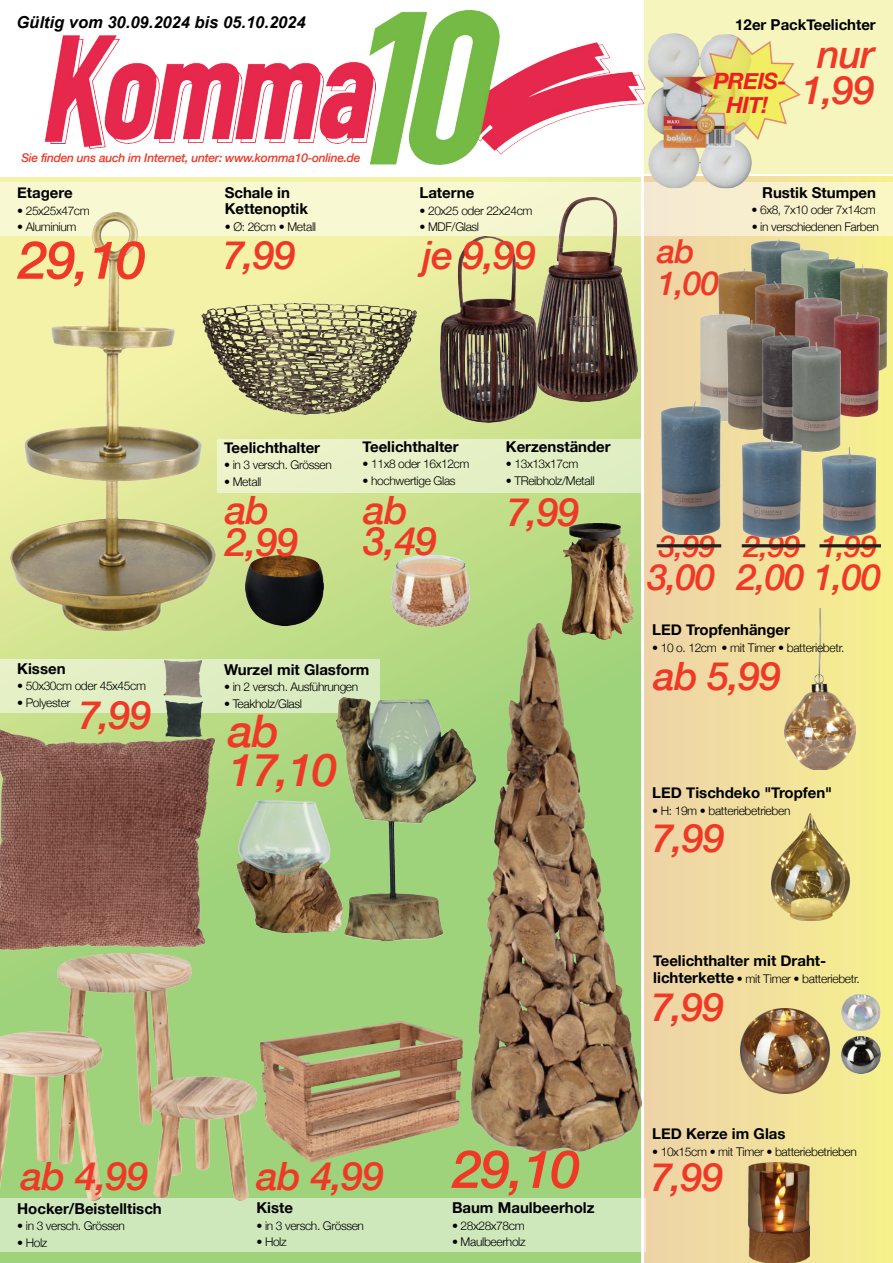
<style>
.page{position:relative;width:893px;height:1263px;background:#fff}
.page>*{position:absolute;margin:0;border:0;box-sizing:border-box;transform-origin:0 0}
.t1{font:italic 500 52.5px "Helvetica Neue";letter-spacing:-.02em;color:#ef3926}
.t2{font:italic 500 45px/39px "Helvetica Neue";color:#ef3926}
.t3{font:italic 500 39px/31.5px "Helvetica Neue";letter-spacing:-.02em;color:#ef3926}
.t4{font:italic 500 36px "Helvetica Neue";color:#ef3926}
.t5{font:italic 500 33px/31.5px "Helvetica Neue";color:#ef3926}
.t6{font:italic 500 30px "Helvetica Neue";color:#ef3926}
.t7{font:italic 700 22.5px/24px "Helvetica Neue";letter-spacing:-.03em;color:#ee1d23;text-align:center}
.t8{font:italic 700 16.5px "Arial";color:#000001}
.t9{font:700 15px/16.5px "Helvetica Neue";color:#000001}
.t10{font:300 12px "Helvetica Neue";letter-spacing:-.03em;color:#000001}
.t11{font:italic 500 12px "Helvetica Neue";letter-spacing:-.02em;color:#ef3926}
.s1{font-weight:700;font-size:15px}
</style>
<div class="page">
<div style="left:0;top:177px;width:641px;height:1086px;background:#fff;opacity:.7"></div>
<div style="left:644px;top:0;width:249px;height:174px;background:#f6f5be"></div>
<div style="left:644px;top:177px;width:249px;height:1086px;background:#fff;opacity:.6"></div>
<div style="left:0;top:1198px;width:645px;height:54px;background:#cee8bc"></div>
<div style="left:0;top:659px;width:380px;height:54px;background:#dfeec3"></div>
<div style="left:0;top:182px;width:893px;height:54px;background:#fff;opacity:.5"></div>
<img style="left:532px;top:198px;width:105px;height:204px">
<img style="left:440px;top:236px;width:97px;height:186px">
<div style="left:218px;top:439px;width:426px;height:54px;background:#e6f0c6"></div>
<img style="left:44px;top:10px;width:602px;height:155px">
<img style="left:336px;top:698px;width:135px;height:243px">
<img style="left:236px;top:800px;width:106px;height:132px">
<img style="left:562px;top:523px;width:71px;height:100px">
<img style="left:245px;top:556px;width:79px;height:69px">
<img style="left:260px;top:1021px;width:203px;height:141px">
<img style="left:10px;top:212px;width:206px;height:418px">
<img style="left:740px;top:1008px;width:89px;height:85px">
<img style="left:841px;top:995px;width:39px;height:78px">
<img style="left:749px;top:1162px;width:60px;height:101px">
<img style="left:771px;top:813px;width:79px;height:108px">
<img style="left:785px;top:609px;width:70px;height:161px">
<img style="left:0;top:730px;width:214px;height:219px">
<img style="left:163px;top:661px;width:40px;height:75px">
<img style="left:201px;top:304px;width:215px;height:110px">
<img style="left:391px;top:556px;width:78px;height:70px">
<img style="left:471px;top:623px;width:170px;height:528px">
<img style="left:752px;top:240px;width:48px;height:41px">
<img style="left:781px;top:248px;width:48px;height:45px">
<img style="left:808px;top:258px;width:48px;height:35px">
<img style="left:840px;top:264px;width:47px;height:108px">
<img style="left:719px;top:268px;width:48px;height:52px">
<img style="left:756px;top:281px;width:48px;height:52px">
<img style="left:795px;top:293px;width:47px;height:49px">
<img style="left:646px;top:33px;width:106px;height:157px">
<svg style="left:695px;top:37px;width:105px;height:103px"></svg>
<img style="left:0;top:954px;width:257px;height:247px">
<img style="left:833px;top:313px;width:47px;height:103px">
<img style="left:701px;top:311px;width:48px;height:109px">
<img style="left:727px;top:320px;width:48px;height:109px">
<img style="left:762px;top:333px;width:48px;height:101px">
<img style="left:793px;top:342px;width:47px;height:109px">
<div style="left:657px;top:544px;width:64px;height:3px;border:2px solid #231f20"></div>
<div style="left:742px;top:544px;width:63px;height:3px;border:2px solid #231f20"></div>
<div style="left:819px;top:544px;width:62px;height:3px;border:2px solid #231f20"></div>
<img style="left:662px;top:401px;width:59px;height:134px">
<img style="left:743px;top:434px;width:59px;height:103px">
<img style="left:823px;top:448px;width:53px;height:88px">
<h3 class="t8" style="left:16px;top:13px;width:291px">Gültig vom 30.09.2024 bis 05.10.2024</h3>
<p class="t11" style="left:21px;top:151px;width:341px">Sie finden uns auch im Internet, unter: www.komma10-online.de</p>
<p class="t9" style="left:17px;top:184px;width:57px">Etagere</p>
<p class="t10" style="left:17px;top:203px;width:74px">• 25x25x47cm</p>
<p class="t10" style="left:17px;top:220px;width:61px">• Aluminium</p>
<h1 class="t1" style="left:18px;top:228px;width:129px">29,10</h1>
<p class="t9" style="left:225px;top:184px;width:85px">Schale in<br>Kettenoptik</p>
<p class="t10" style="left:225px;top:219px;width:93px">• Ø: 26cm • Metall</p>
<h3 class="t3" style="left:222px;top:239px;width:75px">7,99</h3>
<p class="t9" style="left:420px;top:184px;width:56px">Laterne</p>
<p class="t10" style="left:420px;top:203px;width:115px">• 20x25 oder 22x24cm</p>
<p class="t10" style="left:420px;top:219px;width:61px">• MDF/Glasl</p>
<h3 class="t3" style="left:423px;top:239px;width:115px">je 9,99</h3>
<p class="t9" style="left:735px;top:16px;width:142px">12er PackTeelichter</p>
<h3 class="t3" style="left:801px;top:35px;width:75px;line-height:36px;text-align:center">nur<br>1,99</h3>
<h3 class="t7" style="left:713px;top:68px;width:75px">PREIS-<br>HIT!</h3>
<h3 class="t5" style="left:657px;top:235px;width:64px">ab<br>1,00</h3>
<p class="t9" style="left:762px;top:184px;width:115px">Rustik Stumpen</p>
<p class="t10" style="left:751px;top:203px;width:126px">• 6x8, 7x10 oder 7x14cm</p>
<p class="t10" style="left:752px;top:219px;width:129px">• in verschiedenen Farben</p>
<p class="t9" style="left:224px;top:439px;width:97px">Teelichthalter</p>
<p class="t10" style="left:224px;top:457px;width:109px">• in 3 versch. Grössen</p>
<p class="t10" style="left:224px;top:474px;width:39px">• Metall</p>
<h3 class="t3" style="left:225px;top:494px;width:75px">ab<br>2,99</h3>
<p class="t9" style="left:363px;top:438px;width:97px">Teelichthalter</p>
<p class="t10" style="left:363px;top:457px;width:108px">• 11x8 oder 16x12cm</p>
<p class="t10" style="left:363px;top:473px;width:95px">• hochwertige Glas</p>
<h3 class="t3" style="left:364px;top:493px;width:75px">ab<br>3,49</h3>
<p class="t9" style="left:506px;top:438px;width:106px">Kerzenständer</p>
<p class="t10" style="left:506px;top:457px;width:74px">• 13x13x17cm</p>
<p class="t10" style="left:506px;top:473px;width:90px">• TReibholz/Metall</p>
<h3 class="t3" style="left:506px;top:495px;width:75px">7,99</h3>
<h3 class="t6" style="left:659px;top:528px;width:58px">3,99</h3>
<h3 class="t6" style="left:744px;top:528px;width:58px">2,99</h3>
<h3 class="t6" style="left:820px;top:528px;width:58px">1,99</h3>
<h3 class="t4" style="left:647px;top:555px;width:69px">3,00</h3>
<h3 class="t4" style="left:737px;top:555px;width:146px">2,00 1,00</h3>
<p class="t9" style="left:652px;top:621px;width:139px">LED Tropfenhänger</p>
<p class="t10" style="left:652px;top:640px;width:194px">• 10 o. 12cm • mit Timer • batteriebetr.</p>
<p class="t9" style="left:17px;top:660px;width:50px">Kissen</p>
<p class="t10" style="left:17px;top:679px;width:130px">• 50x30cm oder 45x45cm</p>
<p class="t10" style="left:17px;top:695px;width:55px">• Polyester</p>
<h3 class="t3" style="left:78px;top:698px;width:75px">7,99</h3>
<p class="t9" style="left:224px;top:661px;width:147px">Wurzel mit Glasform</p>
<p class="t10" style="left:224px;top:680px;width:136px">• in 2 versch. Ausführungen</p>
<p class="t10" style="left:224px;top:696px;width:79px">• Teakholz/Glasl</p>
<h2 class="t2" style="left:228px;top:711px;width:111px">ab<br>17,10</h2>
<h3 class="t3" style="left:654px;top:659px;width:129px">ab 5,99</h3>
<p class="t9" style="left:652px;top:784px;width:181px">LED Tischdeko "Tropfen"</p>
<p class="t10" style="left:652px;top:803px;width:140px">• H: 19m • batteriebetrieben</p>
<h3 class="t3" style="left:651px;top:822px;width:75px">7,99</h3>
<p class="t9" style="left:653px;top:952px;width:174px">Teelichthalter mit Draht-</p>
<p class="t10" style="left:653px;top:971px;width:208px"><span class="s1">lichterkette</span> • mit Timer • batteriebetr.</p>
<h3 class="t3" style="left:650px;top:991px;width:75px">7,99</h3>
<h3 class="t3" style="left:21px;top:1160px;width:129px">ab 4,99</h3>
<h3 class="t3" style="left:257px;top:1159px;width:129px">ab 4,99</h3>
<h1 class="t1" style="left:453px;top:1137px;width:129px">29,10</h1>
<p class="t9" style="left:652px;top:1125px;width:135px">LED Kerze im Glas</p>
<p class="t10" style="left:652px;top:1144px;width:206px">• 10x15cm • mit Timer • batteriebetrieben</p>
<h3 class="t3" style="left:650px;top:1160px;width:75px">7,99</h3>
<p class="t9" style="left:17px;top:1200px;width:146px">Hocker/Beistelltisch</p>
<p class="t10" style="left:17px;top:1219px;width:109px">• in 3 versch. Grössen</p>
<p class="t10" style="left:17px;top:1235px;width:32px">• Holz</p>
<p class="t9" style="left:256px;top:1199px;width:38px">Kiste</p>
<p class="t10" style="left:256px;top:1218px;width:109px">• in 3 versch. Grössen</p>
<p class="t10" style="left:256px;top:1235px;width:32px">• Holz</p>
<p class="t9" style="left:452px;top:1199px;width:144px">Baum Maulbeerholz</p>
<p class="t10" style="left:452px;top:1218px;width:74px">• 28x28x78cm</p>
<p class="t10" style="left:452px;top:1235px;width:75px">• Maulbeerholz</p>
</div>
